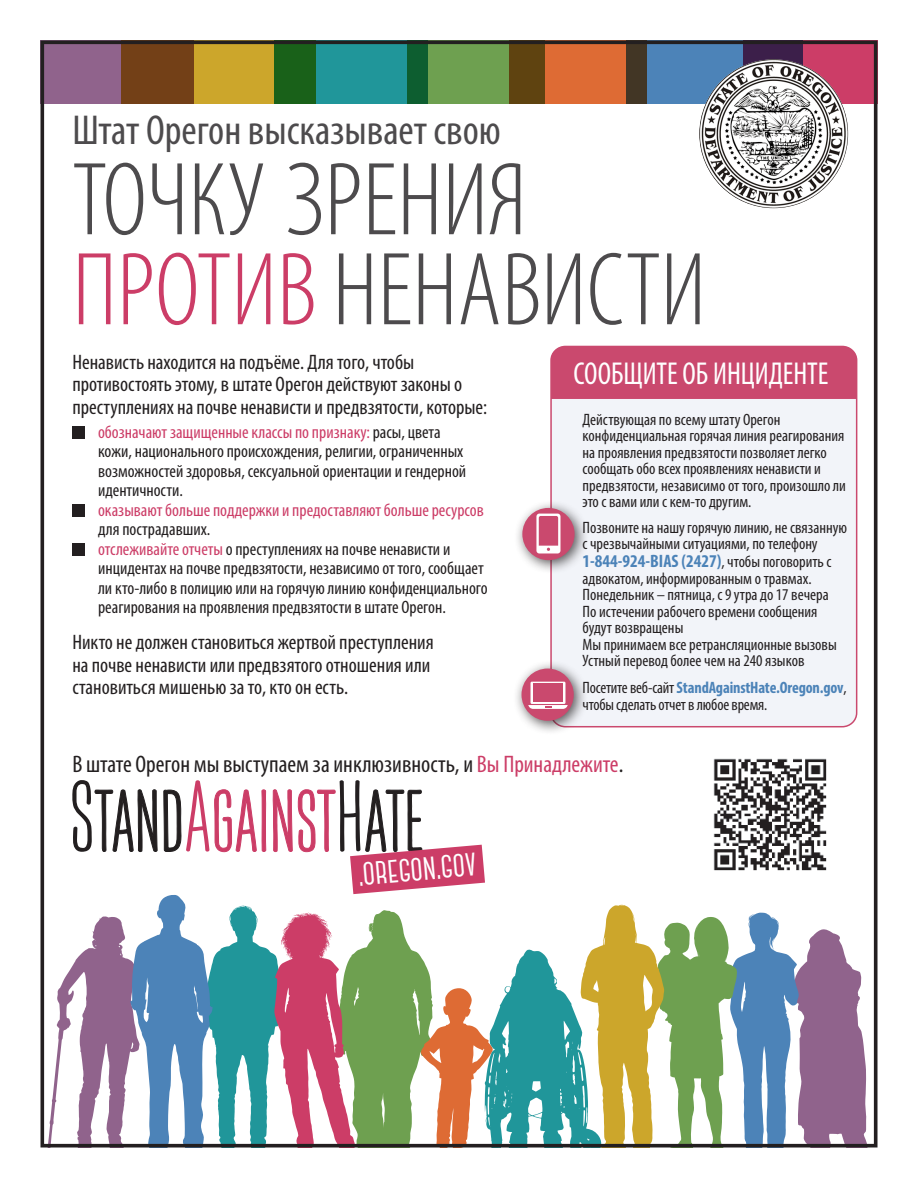
<style>
.page{position:relative;width:918px;height:1188px;background:#fff}
.page>*{position:absolute;margin:0;border:0;box-sizing:border-box;transform-origin:0 0}
.t1{font:300 condensed 105px/90px "Myriad Pro";color:#4d4b4d}
.t2{font:condensed 42px "Myriad Pro";color:#4d4b4d}
.t3{font:700 40.5px "Canter";color:#fff}
.t4{font:condensed 31.8px "Myriad Pro";color:#fff;scale:.94 1}
.t5{font:condensed 24px "Myriad Pro";color:#231f20}
.t6{font:condensed 21px/22.5px "Myriad Pro";color:#231f20}
.t7{font:condensed 18px/19.5px "Myriad Pro";color:#231f20}
.t8{font:condensed 18px/19.5px "Myriad Pro";color:#cc3d67}
.t9{font:700 condensed 18px "Myriad Pro";color:#4c83b8}
.t10{font:condensed 16.5px/16.5px "Myriad Pro";color:#231f20}
.s1{color:#cc3d67}
.s2{color:#231f20}
.s3{font-weight:400;font-size:16.5px;color:#231f20}
.s4{font-weight:700;color:#4c83b8}
</style>
<div class="page">
<svg style="left:40px;top:40px;width:154px;height:64px;background:#805879"></svg>
<div style="left:626px;top:40px;width:176px;height:64px;background:#4c83b8"></div>
<div style="left:275px;top:40px;width:153px;height:64px;background:#20969a"></div>
<svg style="left:407px;top:45px;width:102px;height:59px;background:#5a9249"></svg>
<svg style="left:122px;top:45px;width:194px;height:59px;background:#84711f"></svg>
<svg style="left:509px;top:45px;width:138px;height:59px;background:#a65828"></svg>
<svg style="left:743px;top:45px;width:130px;height:59px;background:#aa3660"></svg>
<svg style="left:45px;top:780px;width:828px;height:368px"></svg>
<img style="left:699px;top:59px;width:149px;height:149px;border-radius:74px">
<div style="left:72px;top:426px;width:13px;height:12px;background:#231f20"></div>
<div style="left:72px;top:505px;width:13px;height:12px;background:#231f20"></div>
<div style="left:72px;top:544px;width:13px;height:12px;background:#231f20"></div>
<img style="left:710px;top:758px;width:121px;height:116px">
<div style="left:550px;top:346px;width:307px;height:381px;background:#f2f4f9;border:2px solid #ca496e;border-radius:14px"></div>
<div style="left:551px;top:346px;width:306px;height:53px;background:#ca496e"></div>
<div style="left:514px;top:500px;width:75px;height:75px;background:#231f20;opacity:.75"></div>
<div style="left:522px;top:508px;width:53px;height:52px;background:#ca496e;border-radius:50%"></div>
<svg style="left:536px;top:514px;width:25px;height:39px"></svg>
<svg style="left:539px;top:516px;width:19px;height:35px"></svg>
<div style="left:513px;top:660px;width:75px;height:75px;background:#231f20;opacity:.75"></div>
<div style="left:522px;top:669px;width:52px;height:52px;background:#ca496e;border-radius:50%"></div>
<div style="left:531px;top:682px;width:34px;height:22px;background:linear-gradient(to right,#fff,#fff)"></div>
<div style="left:533px;top:684px;width:30px;height:18px;background:#ca496e"></div>
<svg style="left:528px;top:705px;width:40px;height:4px"></svg>
<p class="t2" style="left:72px;top:105px;width:430px">Штат Орегон высказывает свою</p>
<p class="t1" style="left:72px;top:154px;width:635px">ТОЧКУ ЗРЕНИЯ<br><span class="s1">ПРОТИВ</span> НЕНАВИСТИ</p>
<p class="t6" style="left:72px;top:350px;width:416px">Ненависть находится на подъёме. Для того, чтобы противостоять этому, в штате Орегон действуют законы о преступлениях на почве ненависти и предвзятости, которые:</p>
<p class="t7" style="left:98px;top:422px;width:370px"><span class="s1">обозначают защищенные классы по признаку:</span> расы, цвета кожи, национального происхождения, религии, ограниченных возможностей здоровья, сексуальной ориентации и гендерной идентичности.</p>
<p class="t8" style="left:98px;top:500px;width:387px">оказывают больше поддержки и предоставляют больше ресурсов <span class="s2">для пострадавших.</span></p>
<p class="t7" style="left:98px;top:539px;width:391px"><span class="s1">отслеживайте отчеты</span> о преступлениях на почве ненависти и инцидентах на почве предвзятости, независимо от того, сообщает ли кто-либо в полицию или на горячую линию конфиденциального реагирования на проявления предвзятости в штате Орегон.</p>
<p class="t6" style="left:72px;top:631px;width:363px">Никто не должен становиться жертвой преступления на почве ненависти или предвзятого отношения или становиться мишенью за то, кто он есть.</p>
<p class="t4" style="left:574px;top:354px;width:273px">СООБЩИТЕ ОБ ИНЦИДЕНТЕ</p>
<p class="t10" style="left:583px;top:411px;width:265px">Действующая по всему штату Орегон конфиденциальная горячая линия реагирования на проявления предвзятости позволяет легко сообщать обо всех проявлениях ненависти и предвзятости, независимо от того, произошло ли это с вами или с кем-то другим.</p>
<p class="t10" style="left:583px;top:519px;width:266px">Позвоните на нашу горячую линию, не связанную с чрезвычайными ситуациями, по телефону</p>
<p class="t9" style="left:583px;top:550px;width:250px">1-844-924-BIAS (2427)<span class="s3">, чтобы поговорить с</span></p>
<p class="t10" style="left:583px;top:570px;width:231px">адвокатом, информированным о травмах.</p>
<p class="t10" style="left:583px;top:586px;width:248px">Понедельник – пятница, с 9 утра до 17 вечера</p>
<p class="t10" style="left:583px;top:603px;width:236px">По истечении рабочего времени сообщения будут возвращены</p>
<p class="t10" style="left:583px;top:636px;width:256px">Мы принимаем все ретрансляционные вызовы</p>
<p class="t10" style="left:583px;top:652px;width:223px">Устный перевод более чем на 240 языков</p>
<p class="t10" style="left:583px;top:679px;width:265px">Посетите веб-сайт <span class="s4">StandAgainstHate.Oregon.gov</span>, чтобы сделать отчет в любое время.</p>
<p class="t5" style="left:72px;top:750px;width:552px">В штате Орегон мы выступаем за инклюзивность, и <span class="s1">Вы Принадлежите</span>.</p>
<p class="t3" style="left:356px;top:852px;width:120px;rotate:-5deg">.oregon.gov</p>
</div>
